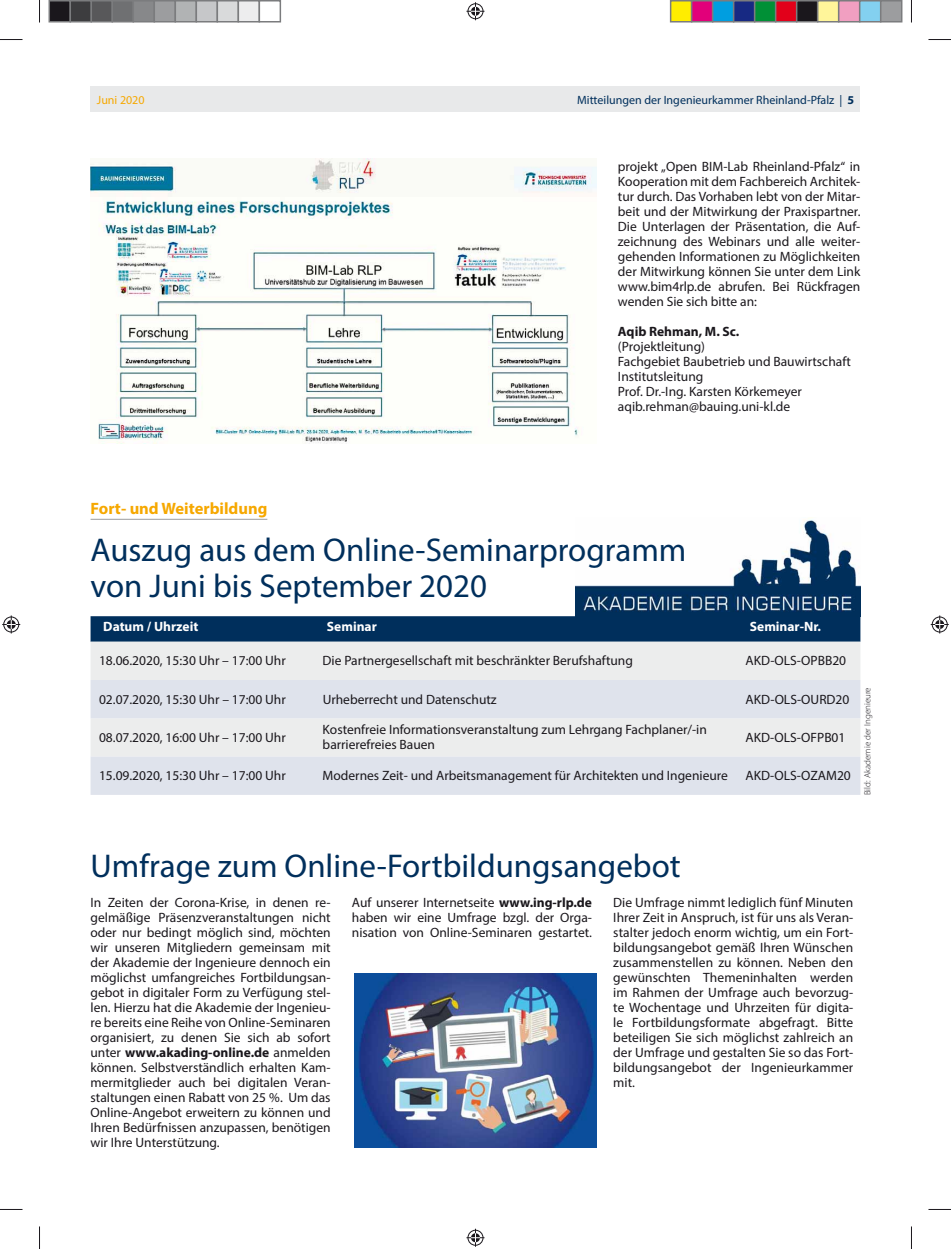
<style>
.page{position:relative;width:951px;height:1249px;background:#fff}
.page>*{position:absolute;margin:0;border:0;box-sizing:border-box;transform-origin:0 0}
.t1{font:33px/36px "Myriad Pro";color:#002f5c}
.t2{font:700 16.5px "Myriad Pro";color:#f6a800}
.t3{font:13.5px/15px "Myriad Pro";color:#1a171c;text-align:justify}
.t4{font:700 13.5px "Myriad Pro";color:#fff}
.t5{font:700 13.5px "Myriad Pro";color:#1a171c}
.t6{font:12px "Myriad Pro";color:#002f5c}
.t7{font:12px "Myriad Pro";color:#f6a800}
.t8{font:300 9px "Myriad Pro";color:#1a171c}
.s1{font-weight:700}
</style>
<div class="page">
<div style="left:91px;top:86px;width:769px;height:26px;background:#e8e9ea"></div>
<img style="left:576px;top:518px;width:284px;height:98px">
<hr style="left:91px;top:519px;width:176px;height:1px;background:#9c9d9f">
<div style="left:91px;top:616px;width:769px;height:25px;background:#002f5c"></div>
<div style="left:91px;top:641px;width:769px;height:39px;background:#eceded"></div>
<svg style="left:91px;top:680px;width:769px;height:114px;background:#e3e6ec"></svg>
<img style="left:91px;top:159px;width:506px;height:284px">
<img style="left:354px;top:973px;width:243px;height:173px">
<svg style="left:0;top:39px;width:22px;height:1px"></svg>
<svg style="left:928px;top:39px;width:23px;height:1px"></svg>
<svg style="left:0;top:1209px;width:22px;height:1px"></svg>
<svg style="left:928px;top:1209px;width:23px;height:1px"></svg>
<svg style="left:39px;top:0;width:1px;height:22px"></svg>
<svg style="left:39px;top:1226px;width:1px;height:22px"></svg>
<svg style="left:911px;top:0;width:1px;height:22px"></svg>
<svg style="left:911px;top:1226px;width:1px;height:22px"></svg>
<svg style="left:466px;top:2px;width:18px;height:18px"></svg>
<svg style="left:466px;top:1228px;width:18px;height:18px"></svg>
<svg style="left:2px;top:615px;width:18px;height:18px"></svg>
<svg style="left:930px;top:615px;width:18px;height:18px"></svg>
<div style="left:49px;top:1px;width:21px;height:21px;background:#1a171c"></div>
<div style="left:49px;top:0;width:22px;height:22px;border:2px solid #7b7c7e"></div>
<div style="left:70px;top:1px;width:21px;height:21px;background:#3d3d3f"></div>
<div style="left:70px;top:0;width:22px;height:22px;border:2px solid #7b7c7e"></div>
<div style="left:91px;top:1px;width:21px;height:21px;background:#58585a"></div>
<div style="left:91px;top:0;width:22px;height:22px;border:2px solid #7b7c7e"></div>
<div style="left:112px;top:1px;width:21px;height:21px;background:#6f7072"></div>
<div style="left:112px;top:0;width:22px;height:22px;border:2px solid #7b7c7e"></div>
<div style="left:133px;top:1px;width:21px;height:21px;background:#87888a"></div>
<div style="left:133px;top:0;width:22px;height:22px;border:2px solid #7b7c7e"></div>
<div style="left:154px;top:1px;width:21px;height:21px;background:#9c9d9f"></div>
<div style="left:154px;top:0;width:22px;height:22px;border:2px solid #7b7c7e"></div>
<div style="left:175px;top:1px;width:21px;height:21px;background:#b1b3b4"></div>
<div style="left:175px;top:0;width:22px;height:22px;border:2px solid #7b7c7e"></div>
<div style="left:196px;top:1px;width:21px;height:21px;background:#c6c7c9"></div>
<div style="left:196px;top:0;width:22px;height:22px;border:2px solid #7b7c7e"></div>
<div style="left:217px;top:1px;width:21px;height:21px;background:#d9dadb"></div>
<div style="left:217px;top:0;width:22px;height:22px;border:2px solid #7b7c7e"></div>
<div style="left:238px;top:1px;width:21px;height:21px;background:#ededee"></div>
<div style="left:238px;top:0;width:22px;height:22px;border:2px solid #7b7c7e"></div>
<div style="left:259px;top:0;width:22px;height:22px;border:2px solid #7b7c7e"></div>
<div style="left:670px;top:1px;width:21px;height:21px;background:#ffed00"></div>
<div style="left:670px;top:0;width:22px;height:22px;border:2px solid #7b7c7e"></div>
<div style="left:691px;top:1px;width:21px;height:21px;background:#e2007a"></div>
<div style="left:691px;top:0;width:22px;height:22px;border:2px solid #7b7c7e"></div>
<div style="left:712px;top:1px;width:21px;height:21px;background:#009ee0"></div>
<div style="left:712px;top:0;width:22px;height:22px;border:2px solid #7b7c7e"></div>
<div style="left:733px;top:1px;width:21px;height:21px;background:#172983"></div>
<div style="left:733px;top:0;width:22px;height:22px;border:2px solid #7b7c7e"></div>
<div style="left:754px;top:1px;width:21px;height:21px;background:#009036"></div>
<div style="left:754px;top:0;width:22px;height:22px;border:2px solid #7b7c7e"></div>
<div style="left:775px;top:1px;width:21px;height:21px;background:#e2001a"></div>
<div style="left:775px;top:0;width:22px;height:22px;border:2px solid #7b7c7e"></div>
<div style="left:796px;top:1px;width:21px;height:21px;background:#1a171c"></div>
<div style="left:796px;top:0;width:22px;height:22px;border:2px solid #7b7c7e"></div>
<div style="left:817px;top:1px;width:21px;height:21px;background:#fff59a"></div>
<div style="left:817px;top:0;width:22px;height:22px;border:2px solid #7b7c7e"></div>
<div style="left:838px;top:1px;width:21px;height:21px;background:#f19fc1"></div>
<div style="left:838px;top:0;width:22px;height:22px;border:2px solid #7b7c7e"></div>
<div style="left:859px;top:1px;width:21px;height:21px;background:#83d0f0"></div>
<div style="left:859px;top:0;width:22px;height:22px;border:2px solid #7b7c7e"></div>
<div style="left:880px;top:1px;width:21px;height:21px;background:#9c9d9f"></div>
<div style="left:880px;top:0;width:22px;height:22px;border:2px solid #7b7c7e"></div>
<p class="t7" style="left:97px;top:95px;width:49px">Juni 2020</p>
<p class="t6" style="left:577px;top:95px;width:278px">Mitteilungen der Ingenieurkammer Rheinland-Pfalz | <span class="s1">5</span></p>
<p class="t3" style="left:618px;top:160px;width:244px">projekt „Open BIM-Lab Rheinland-Pfalz“ in Kooperation mit dem Fachbereich Architek&shy;tur durch. Das Vorhaben lebt von der Mitar&shy;beit und der Mitwirkung der Praxispartner.<br>Die Unterlagen der Präsentation, die Auf&shy;zeichnung des Webinars und alle weiter&shy;gehenden Informationen zu Möglichkeiten der Mitwirkung können Sie unter dem Link www.bim4rlp.de abrufen. Bei Rückfragen wenden Sie sich bitte an:</p>
<p class="t5" style="left:618px;top:326px;width:123px">Aqib Rehman, M. Sc.</p>
<p class="t3" style="left:618px;top:340px;width:234px;text-align:left">(Projektleitung)<br>Fachgebiet Baubetrieb und Bauwirtschaft<br>Institutsleitung<br>Prof. Dr.-Ing. Karsten Körkemeyer aqib.rehman@bauing.uni-kl.de</p>
<p class="t2" style="left:91px;top:502px;width:178px">Fort- und Weiterbildung</p>
<h1 class="t1" style="left:91px;top:535px;width:597px">Auszug aus dem Online-Seminarprogramm von Juni bis September 2020</h1>
<p class="t4" style="left:103px;top:621px;width:96px">Datum / Uhrzeit</p>
<p class="t4" style="left:327px;top:621px;width:51px">Seminar</p>
<p class="t4" style="left:750px;top:621px;width:73px">Seminar-Nr.</p>
<p class="t3" style="left:99px;top:654px;width:188px">18.06.2020, 15:30 Uhr – 17:00 Uhr</p>
<p class="t3" style="left:323px;top:654px;width:312px">Die Partnergesellschaft mit beschränkter Berufshaftung</p>
<p class="t3" style="left:745px;top:654px;width:102px">AKD-OLS-OPBB20</p>
<p class="t3" style="left:99px;top:693px;width:188px">02.07.2020, 15:30 Uhr – 17:00 Uhr</p>
<p class="t3" style="left:323px;top:693px;width:175px">Urheberrecht und Datenschutz</p>
<p class="t3" style="left:745px;top:693px;width:105px">AKD-OLS-OURD20</p>
<p class="t3" style="left:99px;top:731px;width:188px">08.07.2020, 16:00 Uhr – 17:00 Uhr</p>
<p class="t3" style="left:323px;top:723px;width:386px">Kostenfreie Informationsveranstaltung zum Lehrgang Fachplaner/-in barrierefreies Bauen</p>
<p class="t3" style="left:745px;top:731px;width:101px">AKD-OLS-OFPB01</p>
<p class="t3" style="left:99px;top:769px;width:188px">15.09.2020, 15:30 Uhr – 17:00 Uhr</p>
<p class="t3" style="left:323px;top:769px;width:407px">Modernes Zeit- und Arbeitsmanagement für Architekten und Ingenieure</p>
<p class="t3" style="left:745px;top:769px;width:107px">AKD-OLS-OZAM20</p>
<p class="t8" style="left:864px;top:795px;width:109px;rotate:-90deg">Bild: Akademie der Ingenieure</p>
<h1 class="t1" style="left:91px;top:850px;width:591px">Umfrage zum Online-Fortbildungsangebot</h1>
<p class="t3" style="left:91px;top:895px;width:242px">In Zeiten der Corona-Krise, in denen re&shy;gelmäßige Präsenzveranstaltungen nicht oder nur bedingt möglich sind, möchten wir unseren Mitgliedern gemeinsam mit der Akademie der Ingenieure dennoch ein möglichst umfangreiches Fortbildungsan&shy;gebot in digitaler Form zu Verfügung stel&shy;len. Hierzu hat die Akademie der Ingenieu&shy;re bereits eine Reihe von Online-Seminaren organisiert, zu denen Sie sich ab sofort unter <span class="s1">www.akading-online.de</span> anmelden können. Selbstverständlich erhalten Kam&shy;mermitglieder auch bei digitalen Veran&shy;staltungen einen Rabatt von 25 %. Um das Online-Angebot erweitern zu können und Ihren Bedürfnissen anzupassen, benötigen wir Ihre Unterstützung.</p>
<p class="t3" style="left:352px;top:895px;width:242px">Auf unserer Internetseite <span class="s1">www.ing-rlp.de </span>haben wir eine Umfrage bzgl. der Orga&shy;nisation von Online-Seminaren gestartet.</p>
<p class="t3" style="left:613px;top:895px;width:242px">Die Umfrage nimmt lediglich fünf Minuten Ihrer Zeit in Anspruch, ist für uns als Veran&shy;stalter jedoch enorm wichtig, um ein Fort&shy;bildungsangebot gemäß Ihren Wünschen zusammenstellen zu können. Neben den gewünschten Themeninhalten werden im Rahmen der Umfrage auch bevorzug&shy;te Wochentage und Uhrzeiten für digita&shy;le Fortbildungsformate abgefragt. Bitte beteiligen Sie sich möglichst zahlreich an der Umfrage und gestalten Sie so das Fort&shy;bildungsangebot der Ingenieurkammer mit.</p>
</div>
